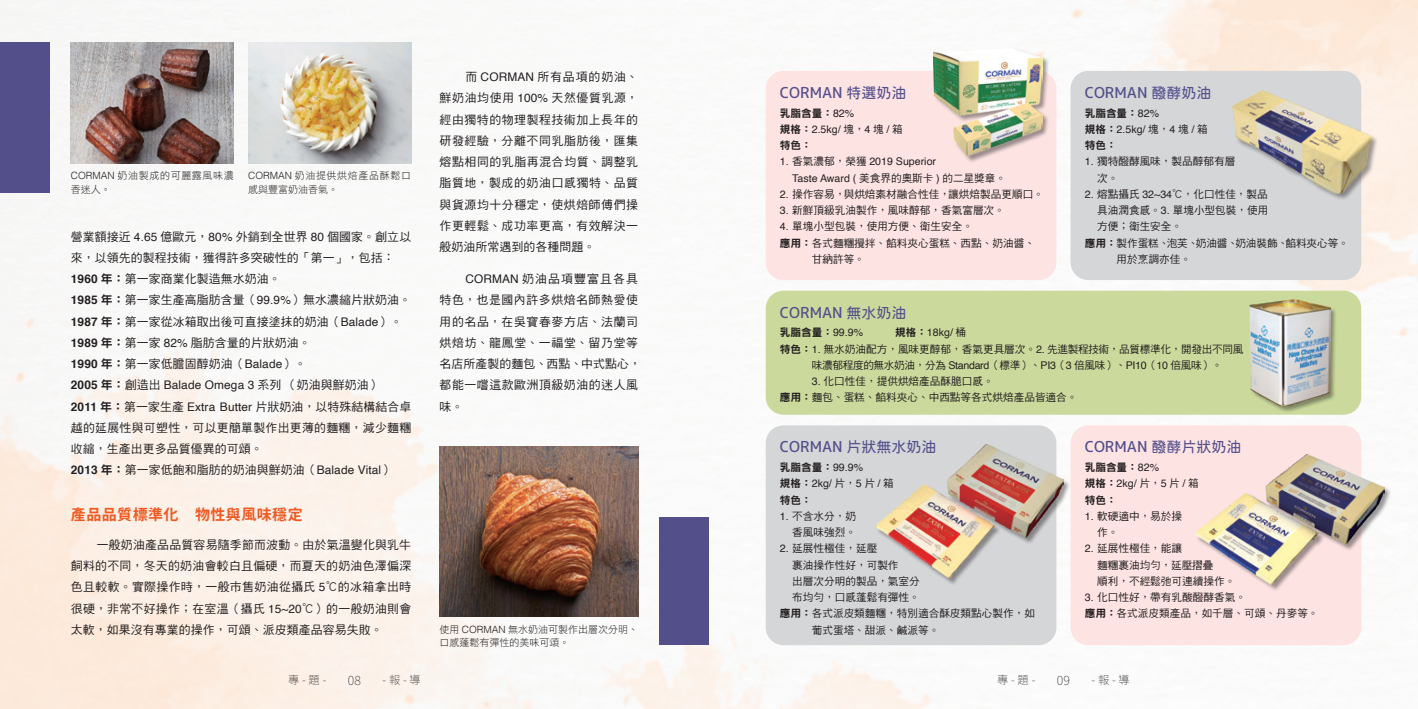
<style>
.page{position:relative;width:1418px;height:709px;background:#fff}
.page>*{position:absolute;margin:0;border:0;box-sizing:border-box;transform-origin:0 0}
.t1{font:15px "mplus 1 c medium";color:#534f8b}
.t2{font:15px "Gen Jyuu Gothic L Monospace Bold";letter-spacing:.03em;color:#f15921}
.t3{font:100 12.5px "Noto Sans CJ Ktc";color:#231f20}
.t4{font:11.88px/21.2px "DF Hei Std W5";letter-spacing:.01em;color:#231f20;text-align:justify}
.t5{font:11.88px/21.2px "DF Hei Std W5";letter-spacing:.05em;color:#231f20}
.t6{font:100 11.25px "Noto Sans CJ Ktc";color:#231f20}
.t7{font:10.62px/16.2px "DF Hei Std W5";color:#231f20}
.t8{font:10.62px/16.2px "DF Hei Std W5";letter-spacing:-.03em;color:#231f20}
.t9{font:10.62px "Helvetica";color:#231f20}
.t10{font:10.62px "DF Hei Std W9";color:#231f20}
.t11{font:10px/13.8px "DF Hei Std W3";letter-spacing:.065em;color:#231f20}
.t12{font:10px/13.8px "DF Hei Std W3";color:#231f20}
.s1{font-family:"Helvetica";font-weight:300}
.s2{font-family:"Helvetica"}
.s3{font-family:"Helvetica";font-weight:700}
.s4{font-family:"DF Hei Std W9"}
.s5{font-family:"jf openhuninn 1.1"}
.s6{font-family:"DF Hei Std W5"}
</style>
<div class="page">
<img style="left:0;top:0;width:1417px;height:709px">
<div style="left:765px;top:71px;width:291px;height:209px;background:#fde3e2;border-radius:18px"></div>
<div style="left:765px;top:425px;width:291px;height:220px;background:#d5d6d8;border-radius:18px"></div>
<div style="left:1070px;top:71px;width:291px;height:209px;background:#d5d6d8;border-radius:18px"></div>
<div style="left:1070px;top:425px;width:291px;height:220px;background:#fde3e2;border-radius:18px"></div>
<div style="left:765px;top:291px;width:596px;height:124px;background:#cbda9c;border-radius:18px"></div>
<div style="left:933px;top:48px;width:116px;height:115px;background:#231f20;opacity:.45"></div>
<img style="left:933px;top:48px;width:109px;height:108px">
<div style="left:1231px;top:90px;width:147px;height:111px;background:#231f20;opacity:.45"></div>
<img style="left:1232px;top:91px;width:138px;height:102px">
<div style="left:1195px;top:454px;width:195px;height:137px;background:#231f20;opacity:.45"></div>
<img style="left:1195px;top:455px;width:188px;height:130px">
<div style="left:875px;top:444px;width:195px;height:141px;background:#231f20;opacity:.45"></div>
<img style="left:875px;top:445px;width:188px;height:133px">
<div style="left:1249px;top:299px;width:87px;height:114px;background:#231f20;opacity:.45"></div>
<img style="left:1249px;top:300px;width:80px;height:106px">
<img style="left:248px;top:43px;width:163px;height:120px">
<img style="left:439px;top:446px;width:199px;height:171px">
<img style="left:71px;top:43px;width:163px;height:120px">
<div style="left:0;top:43px;width:50px;height:150px;background:#534f8b"></div>
<div style="left:659px;top:517px;width:50px;height:128px;background:#534f8b"></div>
<p class="t11" style="left:71px;top:168px;width:164px"><span class="s1">CORMAN</span> 奶油製成的可麗露風味濃香迷人。</p>
<p class="t11" style="left:248px;top:168px;width:164px"><span class="s1">CORMAN</span> 奶油提供烘焙產品酥鬆口感與豐富奶油香氣。</p>
<p class="t4" style="left:71px;top:225px;width:342px;text-align:left">營業額接近 <span class="s2">4.65</span> 億歐元，<span class="s2">80%</span> 外銷到全世界 <span class="s2">80</span> 個國家。創立以來，以領先的製程技術，獲得許多突破性的「第一」，包括：<br><span class="s3">1960</span> <span class="s4">年：</span>第一家商業化製造無水奶油。<br><span class="s3">1985</span> <span class="s4">年：</span>第一家生產高脂肪含量（<span class="s2">99.9%</span>）無水濃縮片狀奶油。<br><span class="s3">1987</span> <span class="s4">年：</span>第一家從冰箱取出後可直接塗抹的奶油（<span class="s2">Balade</span>）。<br><span class="s3">1989</span> <span class="s4">年：</span>第一家 <span class="s2">82%</span> 脂肪含量的片狀奶油。<br><span class="s3">1990</span> <span class="s4">年：</span>第一家低膽固醇奶油（<span class="s2">Balade</span>）。<br><span class="s3">2005</span> <span class="s4">年：</span>創造出 <span class="s2">Balade Omega 3</span> 系列（奶油與鮮奶油）<br><span class="s3">2011</span> <span class="s4">年：</span>第一家生產 <span class="s2">Extra Butter</span> 片狀奶油，以特殊結構結合卓越的延展性與可塑性，可以更簡單製作出更薄的麵糰，減少麵糰收縮，生產出更多品質優異的可頌。<br><span class="s3">2013</span> <span class="s4">年：</span>第一家低飽和脂肪的奶油與鮮奶油（<span class="s2">Balade Vital</span>）</p>
<p class="t2" style="left:71px;top:503px;width:233px">產品品質標準化 物性與風味穩定</p>
<p class="t4" style="left:71px;top:533px;width:342px;text-indent:26px">一般奶油產品品質容易隨季節而波動。由於氣溫變化與乳牛飼料的不同，冬天的奶油會較白且偏硬，而夏天的奶油色澤偏深色且較軟。實際操作時，一般市售奶油從攝氏 <span class="s2">5</span>℃的冰箱拿出時很硬，非常不好操作；在室溫（攝氏 <span class="s2">15~20</span>℃）的一般奶油則會太軟，如果沒有專業的操作，可頌、派皮類產品容易失敗。</p>
<p class="t4" style="left:439px;top:66px;width:200px;text-indent:26px">而 <span class="s2">CORMAN</span> 所有品項的奶油、鮮奶油均使用 <span class="s2">100%</span> 天然優質乳源，經由獨特的物理製程技術加上長年的研發經驗，分離不同乳脂肪後，匯集熔點相同的乳脂再混合均質、調整乳脂質地，製成的奶油口感獨特、品質與貨源均十分穩定，使烘焙師傅們操作更輕鬆、成功率更高，有效解決一般奶油所常遇到的各種問題。</p>
<p class="t5" style="left:439px;top:268px;width:203px;text-indent:26px"><span class="s2">CORMAN</span> 奶油品項豐富且各具特色，也是國內許多烘焙名師熱愛使用的名品，在吳寶春麥方店、法蘭司烘焙坊、龍鳳堂、一福堂、留乃堂等名店所產製的麵包、西點、中式點心，都能一嚐這款歐洲頂級奶油的迷人風味。</p>
<p class="t12" style="left:439px;top:622px;width:200px">使用 <span class="s1">CORMAN</span> 無水奶油可製作出層次分明、口感蓬鬆有彈性的美味可頌。</p>
<p class="t1" style="left:780px;top:85px;width:128px">CORMAN <span class="s5">特選奶油</span></p>
<p class="t10" style="left:780px;top:107px;width:76px">乳脂含量：<span class="s2">82%</span></p>
<p class="t9" style="left:780px;top:121px;width:124px"><span class="s4">規格：</span>2.5kg/ <span class="s6">塊，</span>4 <span class="s6">塊</span> / <span class="s6">箱</span></p>
<p class="t10" style="left:780px;top:139px;width:33px">特色：</p>
<p class="t9" style="left:780px;top:153px;width:158px">1. <span class="s6">香氣濃郁，榮獲</span> 2019 Superior</p>
<p class="t7" style="left:792px;top:169px;width:215px"><span class="s2">Taste Award (</span> 美食界的奧斯卡 <span class="s2">)</span> 的二星獎章。</p>
<p class="t7" style="left:780px;top:186px;width:265px"><span class="s2">2.</span> 操作容易，與烘焙素材融合性佳，讓烘焙製品更順口。</p>
<p class="t7" style="left:780px;top:202px;width:226px"><span class="s2">3.</span> 新鮮頂級乳油製作，風味醇郁，香氣富層次。</p>
<p class="t7" style="left:780px;top:218px;width:195px"><span class="s2">4.</span> 單塊小型包裝，使用方便、衛生安全。</p>
<p class="t7" style="left:780px;top:234px;width:256px"><span class="s4">應用：</span>各式麵糰攪拌、餡料夾心蛋糕、西點、奶油醬、</p>
<p class="t7" style="left:811px;top:251px;width:55px">甘納許等。</p>
<p class="t1" style="left:1084px;top:85px;width:128px">CORMAN <span class="s5">醱酵奶油</span></p>
<p class="t10" style="left:1084px;top:107px;width:76px">乳脂含量：<span class="s2">82%</span></p>
<p class="t9" style="left:1084px;top:121px;width:124px"><span class="s4">規格：</span>2.5kg/ <span class="s6">塊，</span>4 <span class="s6">塊</span> / <span class="s6">箱</span></p>
<p class="t10" style="left:1084px;top:139px;width:33px">特色：</p>
<p class="t7" style="left:1097px;top:153px;width:140px;text-indent:-12px"><span class="s2">1.</span> 獨特醱酵風味，製品醇郁有層次。</p>
<p class="t7" style="left:1084px;top:186px;width:185px"><span class="s2">2.</span> 熔點攝氏 <span class="s2">32~34</span>℃，化口性佳，製品</p>
<p class="t7" style="left:1097px;top:202px;width:173px">具油潤食感。<span class="s2">3.</span> 單塊小型包裝，使用</p>
<p class="t7" style="left:1097px;top:218px;width:86px">方便；衛生安全。</p>
<p class="t7" style="left:1084px;top:234px;width:265px"><span class="s4">應用：</span>製作蛋糕、泡芙、奶油醬、奶油裝飾、餡料夾心等。</p>
<p class="t7" style="left:1116px;top:251px;width:76px">用於烹調亦佳。</p>
<p class="t1" style="left:780px;top:305px;width:128px">CORMAN <span class="s5">無水奶油</span></p>
<p class="t10" style="left:780px;top:327px;width:85px">乳脂含量：<span class="s2">99.9%</span></p>
<p class="t9" style="left:895px;top:324px;width:73px"><span class="s4">規格：</span>18kg/ <span class="s6">桶</span></p>
<p class="t8" style="left:811px;top:340px;width:433px;text-indent:-32px"><span class="s4">特色：</span><span class="s2">1.</span> 無水奶油配方，風味更醇郁，香氣更具層次。<span class="s2">2.</span> 先進製程技術，品質標準化，開發出不同風味濃郁程度的無水奶油，分為 <span class="s2">Standard</span>（標準）、<span class="s2">PI3</span>（<span class="s2">3</span> 倍風味）、<span class="s2">PI10</span>（<span class="s2">10</span> 倍風味）。</p>
<p class="t7" style="left:780px;top:373px;width:299px;text-indent:32px"><span class="s2">3.</span> 化口性佳，提供烘焙產品酥脆口感。<br><span class="s4">應用：</span>麵包、蛋糕、餡料夾心、中西點等各式烘焙產品皆適合。</p>
<p class="t1" style="left:780px;top:439px;width:158px">CORMAN <span class="s5">片狀無水奶油</span></p>
<p class="t10" style="left:780px;top:461px;width:85px">乳脂含量：<span class="s2">99.9%</span></p>
<p class="t9" style="left:780px;top:475px;width:115px"><span class="s4">規格：</span>2kg/ <span class="s6">片，</span>5 <span class="s6">片</span> / <span class="s6">箱</span></p>
<p class="t10" style="left:780px;top:494px;width:33px">特色：</p>
<p class="t7" style="left:780px;top:507px;width:78px;text-align:right"><span class="s2">1.</span> 不含水分，奶香風味強烈。</p>
<p class="t7" style="left:780px;top:540px;width:99px"><span class="s2">2.</span> 延展性極佳，延壓</p>
<p class="t7" style="left:792px;top:556px;width:108px">裹油操作性好，可製作</p>
<p class="t7" style="left:792px;top:572px;width:129px">出層次分明的製品，氣室分</p>
<p class="t7" style="left:792px;top:589px;width:129px">布均勻，口感蓬鬆有彈性。</p>
<p class="t7" style="left:780px;top:605px;width:256px"><span class="s4">應用：</span>各式派皮類麵糰，特別適合酥皮類點心製作，如</p>
<p class="t7" style="left:811px;top:621px;width:129px">葡式蛋塔、甜派、鹹派等。</p>
<p class="t1" style="left:1084px;top:439px;width:158px">CORMAN <span class="s5">醱酵片狀奶油</span></p>
<p class="t10" style="left:1084px;top:461px;width:76px">乳脂含量：<span class="s2">82%</span></p>
<p class="t9" style="left:1084px;top:475px;width:115px"><span class="s4">規格：</span>2kg/ <span class="s6">片，</span>5 <span class="s6">片</span> / <span class="s6">箱</span></p>
<p class="t10" style="left:1084px;top:494px;width:33px">特色：</p>
<p class="t7" style="left:1097px;top:507px;width:86px;text-indent:-12px"><span class="s2">1.</span> 軟硬適中，易於操作。</p>
<p class="t7" style="left:1097px;top:540px;width:140px;text-indent:-12px"><span class="s2">2.</span> 延展性極佳，能讓<br>麵糰裹油均勻，延壓摺疊<br>順利，不經鬆弛可連續操作。</p>
<p class="t7" style="left:1084px;top:589px;width:235px"><span class="s2">3.</span> 化口性好，帶有乳酸醱酵香氣。<br><span class="s4">應用：</span>各式派皮類產品，如千層、可頌、丹麥等。</p>
<p class="t6" style="left:288px;top:673px;width:134px">專 - 題 -　　　　　- 報 - 導</p>
<p class="t3" style="left:348px;top:673px;width:15px">08</p>
<p class="t6" style="left:997px;top:673px;width:134px">專 - 題 -　　　　　- 報 - 導</p>
<p class="t3" style="left:1056px;top:673px;width:15px">09</p>
</div>
